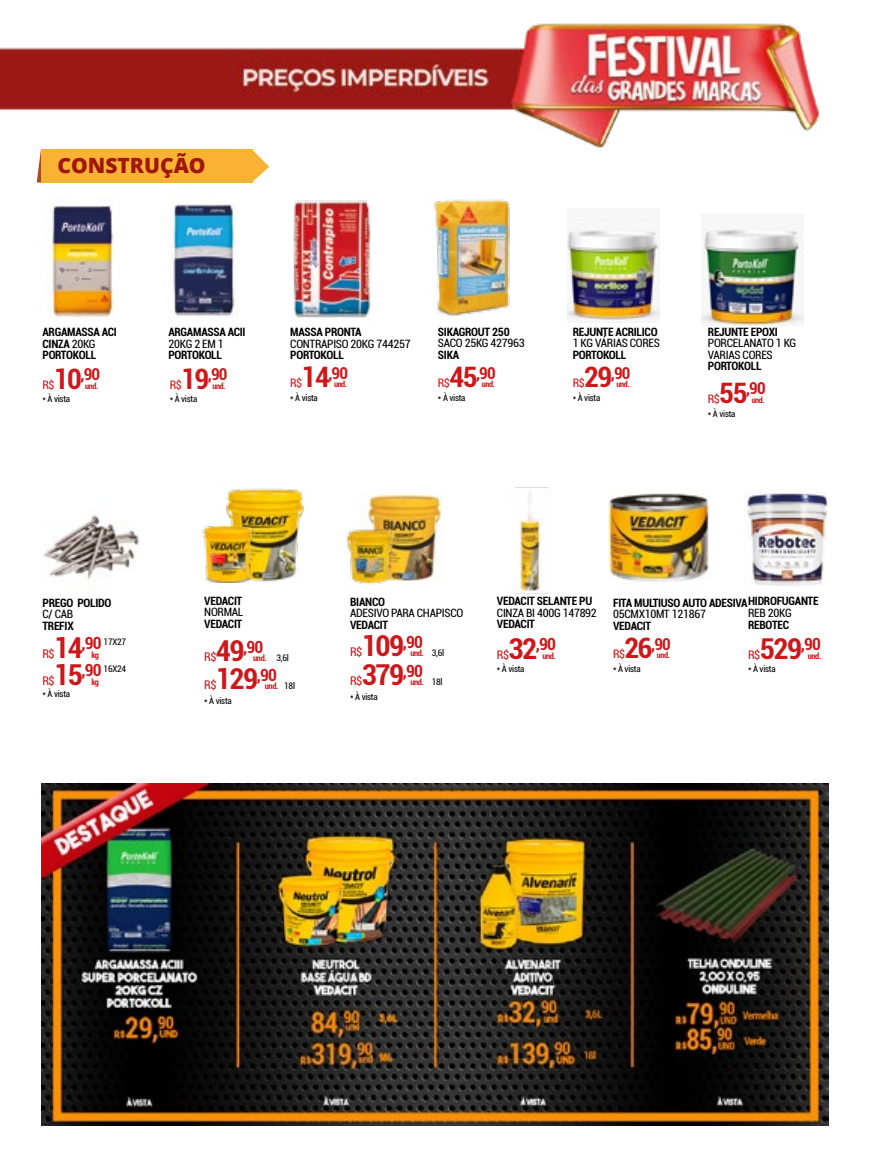
<style>
.page{position:relative;width:872px;height:1170px;background:#fff}
.page>*{position:absolute;margin:0;border:0;box-sizing:border-box;transform-origin:0 0}
.t1{font:700 condensed 28.8px "Roboto";letter-spacing:-.05em;color:#cd171a}
.t2{font:800 21px "Open Sans";color:#a0160a}
.t3{font:700 condensed 16.8px "Roboto";letter-spacing:-.05em;color:#cd171a}
.t4{font:700 condensed 16.5px "Roboto";letter-spacing:-.05em;color:#cd171a}
.t5{font:condensed 12px "Roboto";color:#cd171a}
.t6{font:condensed 11.7px "Roboto";color:#cd171a}
.t7{font:700 condensed 11.55px/11.6px "Roboto";letter-spacing:-.025em;color:#000}
.t8{font:condensed 11.55px/11.6px "Roboto";letter-spacing:-.025em;color:#000}
.t9{font:condensed 9px "Roboto";letter-spacing:-.025em;color:#000}
.t10{font:700 condensed 8.4px "Roboto";letter-spacing:-.05em;color:#cd171a}
.t11{font:700 condensed 8.25px "Roboto";letter-spacing:-.05em;color:#cd171a}
.s1{font-weight:400}
.s2{font-size:28.2px}
.s3{font-size:28.8px}
</style>
<div class="page">
<img style="left:0;top:23px;width:820px;height:126px">
<img style="left:226px;top:488px;width:78px;height:94px">
<img style="left:202px;top:525px;width:54px;height:58px">
<img style="left:364px;top:493px;width:78px;height:87px">
<img style="left:346px;top:527px;width:47px;height:58px">
<img style="left:173px;top:204px;width:64px;height:112px">
<img style="left:50px;top:206px;width:64px;height:111px">
<img style="left:744px;top:491px;width:82px;height:95px">
<img style="left:293px;top:200px;width:78px;height:118px">
<img style="left:434px;top:199px;width:76px;height:118px">
<img style="left:568px;top:224px;width:91px;height:98px">
<img style="left:702px;top:224px;width:102px;height:101px">
<img style="left:608px;top:493px;width:101px;height:89px">
<img style="left:43px;top:515px;width:97px;height:65px">
<img style="left:514px;top:487px;width:35px;height:107px">
<div style="left:41px;top:149px;width:211px;height:34px;background:#f9b234"></div>
<svg style="left:37px;top:149px;width:4px;height:33px"></svg>
<svg style="left:252px;top:149px;width:17px;height:33px"></svg>
<img style="left:41px;top:783px;width:788px;height:342px">
<h2 class="t2" style="left:57px;top:150px;width:150px">CONSTRUÇÃO</h2>
<p class="t7" style="left:43px;top:326px;width:76px">ARGAMASSA ACI<br>CINZA <span class="s1">20KG<br></span>PORTOKOLL</p>
<p class="t9" style="left:43px;top:393px;width:29px">* À vista</p>
<p class="t9" style="left:170px;top:393px;width:29px">* À vista</p>
<p class="t7" style="left:168px;top:326px;width:79px">ARGAMASSA ACII</p>
<p class="t8" style="left:168px;top:337px;width:57px">20KG 2 EM 1</p>
<p class="t7" style="left:168px;top:349px;width:55px">PORTOKOLL</p>
<p class="t6" style="left:43px;top:376px;width:13px">R$</p>
<h3 class="t4" style="left:54px;top:363px;width:48px"><span class="s2">10</span>,90</h3>
<p class="t6" style="left:170px;top:376px;width:13px">R$</p>
<h3 class="t4" style="left:181px;top:363px;width:48px"><span class="s2">19</span>,90</h3>
<p class="t11" style="left:85px;top:380px;width:15px">und.</p>
<p class="t11" style="left:212px;top:380px;width:15px">und.</p>
<p class="t7" style="left:290px;top:326px;width:73px">MASSA PRONTA</p>
<p class="t8" style="left:290px;top:337px;width:122px">CONTRAPISO 20KG 744257</p>
<p class="t7" style="left:290px;top:349px;width:55px">PORTOKOLL</p>
<p class="t7" style="left:438px;top:325px;width:73px">SIKAGROUT 250</p>
<p class="t8" style="left:438px;top:337px;width:88px">SACO 25KG 427963</p>
<p class="t7" style="left:438px;top:348px;width:23px">SIKA</p>
<p class="t7" style="left:573px;top:325px;width:86px">REJUNTE ACRILICO</p>
<p class="t8" style="left:573px;top:337px;width:89px">1 KG VÁRIAS CORES</p>
<p class="t7" style="left:573px;top:348px;width:55px">PORTOKOLL</p>
<p class="t6" style="left:290px;top:374px;width:13px">R$</p>
<h3 class="t4" style="left:302px;top:361px;width:48px"><span class="s2">14</span>,90</h3>
<p class="t11" style="left:334px;top:378px;width:15px">und.</p>
<p class="t6" style="left:438px;top:375px;width:13px">R$</p>
<h3 class="t4" style="left:449px;top:361px;width:48px"><span class="s2">45</span>,90</h3>
<p class="t6" style="left:573px;top:375px;width:13px">R$</p>
<h3 class="t4" style="left:584px;top:361px;width:48px"><span class="s2">29</span>,90</h3>
<p class="t11" style="left:482px;top:378px;width:15px">und.</p>
<p class="t11" style="left:616px;top:378px;width:15px">und.</p>
<p class="t9" style="left:290px;top:392px;width:29px">* À vista</p>
<p class="t9" style="left:438px;top:392px;width:29px">* À vista</p>
<p class="t9" style="left:573px;top:392px;width:29px">* À vista</p>
<p class="t7" style="left:708px;top:325px;width:71px">REJUNTE EPOXI</p>
<p class="t8" style="left:708px;top:337px;width:90px">PORCELANATO 1 KG<br>VARIAS CORES</p>
<p class="t7" style="left:708px;top:360px;width:55px">PORTOKOLL</p>
<p class="t6" style="left:708px;top:390px;width:13px">R$</p>
<h3 class="t4" style="left:719px;top:377px;width:48px"><span class="s2">55</span>,90</h3>
<p class="t11" style="left:751px;top:394px;width:15px">und.</p>
<p class="t9" style="left:708px;top:407px;width:29px">* À vista</p>
<p class="t7" style="left:43px;top:596px;width:70px">PREGO POLIDO</p>
<p class="t8" style="left:43px;top:608px;width:32px">C/ CAB</p>
<p class="t7" style="left:43px;top:619px;width:33px">TREFIX</p>
<p class="t5" style="left:43px;top:645px;width:14px">R$</p>
<h3 class="t3" style="left:54px;top:631px;width:49px"><span class="s3">14</span>,90</h3>
<p class="t5" style="left:43px;top:672px;width:14px">R$</p>
<h3 class="t3" style="left:54px;top:658px;width:49px"><span class="s3">15</span>,90</h3>
<p class="t9" style="left:104px;top:635px;width:24px">17X27</p>
<p class="t9" style="left:104px;top:662px;width:24px">16X24</p>
<p class="t10" style="left:91px;top:648px;width:9px">kg</p>
<p class="t10" style="left:91px;top:675px;width:9px">kg</p>
<p class="t9" style="left:43px;top:688px;width:29px">* À vista</p>
<p class="t7" style="left:204px;top:594px;width:40px">VEDACIT</p>
<p class="t8" style="left:204px;top:606px;width:41px">NORMAL</p>
<p class="t7" style="left:204px;top:617px;width:40px">VEDACIT</p>
<p class="t5" style="left:204px;top:648px;width:14px">R$</p>
<h3 class="t3" style="left:216px;top:634px;width:49px"><span class="s3">49</span>,90</h3>
<p class="t5" style="left:204px;top:676px;width:14px">R$</p>
<h1 class="t1" style="left:216px;top:658px;width:63px">129<sup>,90</sup></h1>
<p class="t9" style="left:276px;top:651px;width:14px">3,6l</p>
<p class="t9" style="left:284px;top:679px;width:12px">18l</p>
<p class="t10" style="left:253px;top:652px;width:15px">und.</p>
<p class="t10" style="left:265px;top:680px;width:15px">und.</p>
<p class="t9" style="left:204px;top:695px;width:29px">* À vista</p>
<p class="t7" style="left:350px;top:595px;width:36px">BIANCO</p>
<p class="t8" style="left:350px;top:606px;width:115px">ADESIVO PARA CHAPISCO</p>
<p class="t7" style="left:350px;top:618px;width:40px">VEDACIT</p>
<p class="t5" style="left:350px;top:643px;width:14px">R$</p>
<h1 class="t1" style="left:362px;top:626px;width:63px">109<sup>,90</sup></h1>
<p class="t5" style="left:350px;top:672px;width:14px">R$</p>
<h1 class="t1" style="left:362px;top:654px;width:63px">379<sup>,90</sup></h1>
<p class="t9" style="left:432px;top:647px;width:14px">3,6l</p>
<p class="t9" style="left:432px;top:676px;width:12px">18l</p>
<p class="t10" style="left:410px;top:647px;width:15px">und.</p>
<p class="t10" style="left:410px;top:676px;width:15px">und.</p>
<p class="t7" style="left:497px;top:595px;width:97px">VEDACIT SELANTE PU</p>
<p class="t8" style="left:497px;top:606px;width:101px">CINZA BI 400G 147892</p>
<p class="t7" style="left:497px;top:618px;width:40px">VEDACIT</p>
<p class="t5" style="left:497px;top:646px;width:14px">R$</p>
<h3 class="t3" style="left:508px;top:632px;width:49px"><span class="s3">32</span>,90</h3>
<p class="t9" style="left:497px;top:662px;width:29px">* À vista</p>
<p class="t10" style="left:542px;top:650px;width:15px">und.</p>
<p class="t7" style="left:613px;top:596px;width:207px">FITA MULTIUSO AUTO ADESIVAHIDROFUGANTE</p>
<p class="t8" style="left:748px;top:606px;width:45px">REB 20KG</p>
<p class="t7" style="left:748px;top:618px;width:43px">REBOTEC</p>
<p class="t5" style="left:748px;top:646px;width:14px">R$</p>
<h1 class="t1" style="left:759px;top:628px;width:63px">529<sup>,90</sup></h1>
<p class="t9" style="left:748px;top:662px;width:29px">* À vista</p>
<p class="t8" style="left:613px;top:608px;width:94px">05CMX10MT 121867</p>
<p class="t7" style="left:613px;top:619px;width:40px">VEDACIT</p>
<p class="t9" style="left:613px;top:663px;width:29px">* À vista</p>
<p class="t6" style="left:613px;top:645px;width:13px">R$</p>
<h3 class="t4" style="left:624px;top:632px;width:48px"><span class="s2">26</span>,90</h3>
<p class="t11" style="left:657px;top:649px;width:15px">und.</p>
<p class="t10" style="left:808px;top:650px;width:15px">und.</p>
<p class="t9" style="left:350px;top:690px;width:29px">* À vista</p>
</div>
